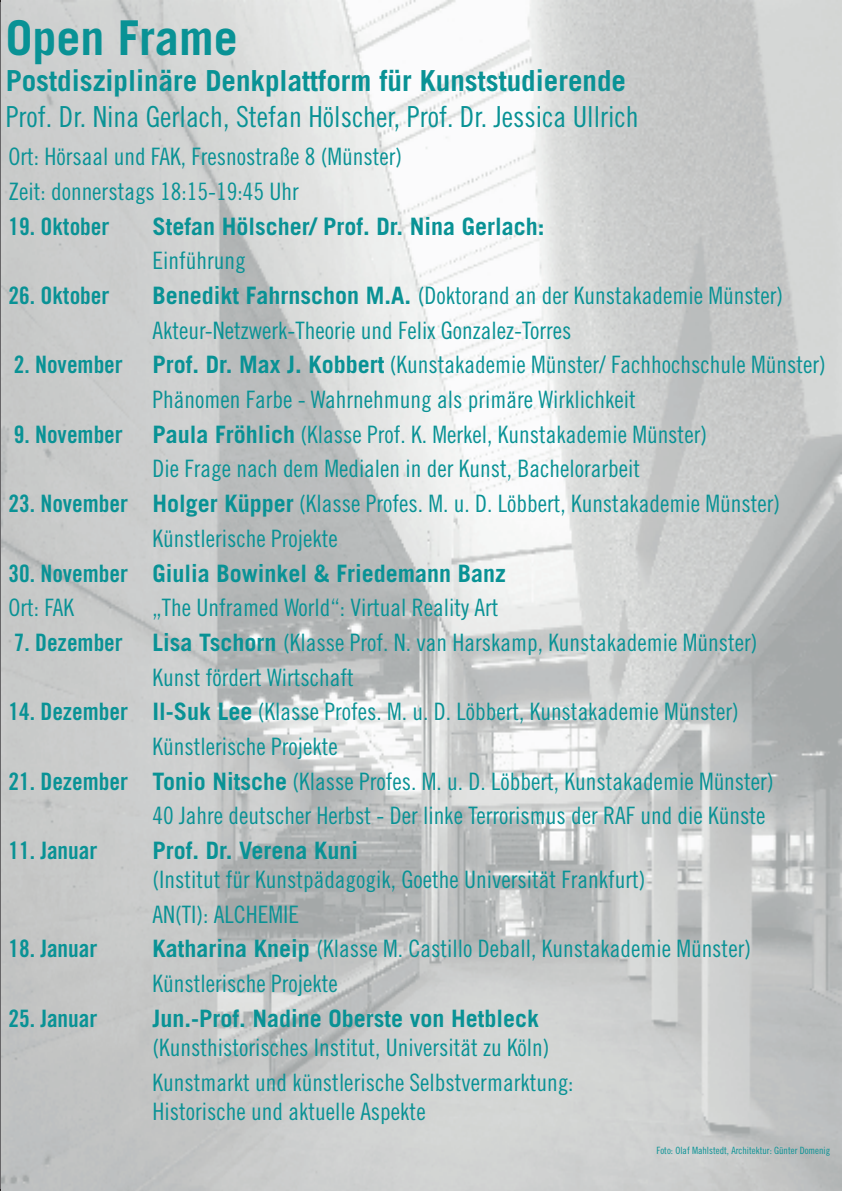
<style>
.page{position:relative;width:842px;height:1191px;background:#fff}
.page>*{position:absolute;margin:0;border:0;box-sizing:border-box;transform-origin:0 0}
.t1{font:700 48px "Trade Gothic LT Std";color:#099295}
.t2{font:29px "Trade Gothic LT Std Cn 18";color:#099295}
.t3{font:700 29px "Trade Gothic LT Std";color:#099295}
.t4{font:24px/34.7px "Trade Gothic LT Std Cn 18";color:#099295}
.t5{font:700 24px "Trade Gothic LT Std";color:#099295}
.t6{font:24px "Trade Gothic LT Std Bd Cn 20";color:#099295}
.t7{font:10px "Trade Gothic LT Std Cn 18";color:#099295}
.s1{font-family:"Trade Gothic LT Std";font-weight:700}
.s2{font-family:"Trade Gothic LT Std Bd Cn 20"}
.s3{font-family:"Trade Gothic LT Std Bd Cn 20";font-weight:400}
</style>
<div class="page">
<img style="left:1px;top:1px;width:840px;height:1190px">
<h1 class="t1" style="left:6px;top:8px;width:233px">Open Frame</h1>
<p class="t3" style="left:6px;top:63px;width:622px">Postdisziplinäre Denkplattform für Kunststudierende</p>
<p class="t2" style="left:6px;top:99px;width:635px">Prof. Dr. Nina Gerlach, Stefan Hölscher, Prof. Dr. Jessica Ullrich</p>
<p class="t4" style="left:8px;top:139px;width:395px">Ort: Hörsaal und FAK, Fresnostraße 8 (Münster)<br>Zeit: donnerstags 18:15-19:45 Uhr</p>
<p class="t6" style="left:8px;top:211px;width:103px">19. Oktober</p>
<p class="t5" style="left:152px;top:211px;width:394px">Stefan Hölscher/ Prof. Dr. Nina Gerlach:</p>
<p class="t4" style="left:152px;top:243px;width:95px">Einführung</p>
<p class="t6" style="left:8px;top:281px;width:103px">26. Oktober</p>
<p class="t4" style="left:152px;top:278px;width:632px"><span class="s1">Benedikt Fahrnschon M.A.</span> (Doktorand an der Kunstakademie Münster)<br>Akteur-Netzwerk-Theorie und Felix Gonzalez-Torres</p>
<p class="t4" style="left:152px;top:347px;width:675px;text-indent:-139px"><span class="s2">2. November</span> <span class="s1">Prof. Dr. Max J. Kobbert</span> (Kunstakademie Münster/ Fachhochschule Münster)<br>Phänomen Farbe - Wahrnehmung als primäre Wirklichkeit</p>
<p class="t4" style="left:152px;top:416px;width:556px;text-indent:-139px"><span class="s2">9. November</span> <span class="s1">Paula Fröhlich</span> (Klasse Prof. K. Merkel, Kunstakademie Münster)<br>Die Frage nach dem Medialen in der Kunst, Bachelorarbeit</p>
<p class="t4" style="left:152px;top:486px;width:629px;text-indent:-144px"><span class="s2">23. November</span> <span class="s1">Holger Küpper</span> (Klasse Profes. M. u. D. Löbbert, Kunstakademie Münster)<br>Künstlerische Projekte</p>
<p class="t5" style="left:8px;top:558px;width:499px"><span class="s3">30. November</span> Giulia Bowinkel &amp; Friedemann Banz</p>
<p class="t4" style="left:8px;top:590px;width:67px">Ort: FAK</p>
<p class="t4" style="left:152px;top:590px;width:348px">„The Unframed World“: Virtual Reality Art</p>
<p class="t4" style="left:152px;top:625px;width:607px;text-indent:-139px"><span class="s2">7. Dezember</span> <span class="s1">Lisa Tschorn</span> (Klasse Prof. N. van Harskamp, Kunstakademie Münster)<br>Kunst fördert Wirtschaft</p>
<p class="t4" style="left:152px;top:694px;width:588px;text-indent:-144px"><span class="s2">14. Dezember</span> <span class="s1">Il-Suk Lee</span> (Klasse Profes. M. u. D. Löbbert, Kunstakademie Münster)<br>Künstlerische Projekte</p>
<p class="t4" style="left:152px;top:763px;width:623px;text-indent:-144px"><span class="s2">21. Dezember</span> <span class="s1">Tonio Nitsche</span> (Klasse Profes. M. u. D. Löbbert, Kunstakademie Münster)<br>40 Jahre deutscher Herbst - Der linke Terrorismus der RAF und die Künste</p>
<p class="t6" style="left:8px;top:836px;width:91px">11. Januar</p>
<p class="t5" style="left:152px;top:835px;width:207px">Prof. Dr. Verena Kuni</p>
<p class="t4" style="left:152px;top:862px;width:495px">(Institut für Kunstpädagogik, Goethe Universität Frankfurt)<br>AN(TI): ALCHEMIE</p>
<p class="t6" style="left:8px;top:934px;width:91px">18. Januar</p>
<p class="t4" style="left:152px;top:931px;width:600px"><span class="s1">Katharina Kneip</span> (Klasse M. Castillo Deball, Kunstakademie Münster)<br>Künstlerische Projekte</p>
<p class="t6" style="left:8px;top:1003px;width:91px">25. Januar</p>
<p class="t5" style="left:152px;top:1003px;width:388px">Jun.-Prof. Nadine Oberste von Hetbleck</p>
<p class="t4" style="left:152px;top:1029px;width:423px">(Kunsthistorisches Institut, Universität zu Köln)<br>Kunstmarkt und künstlerische Selbstvermarktung:</p>
<p class="t4" style="left:152px;top:1093px;width:275px">Historische und aktuelle Aspekte</p>
<p class="t7" style="left:656px;top:1144px;width:175px">Foto: Olaf Mahlstedt, Architektur: Günter Domenig</p>
</div>
